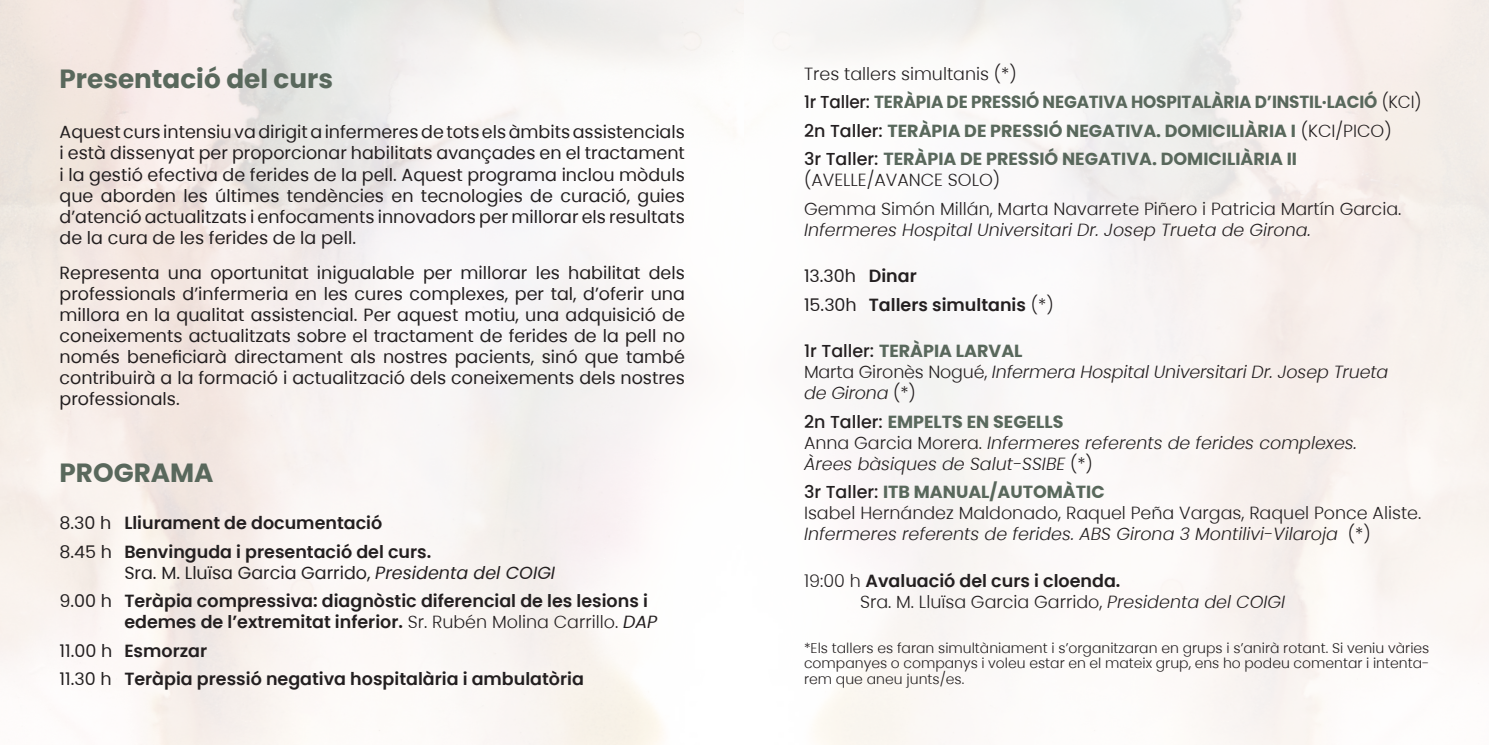
<style>
.page{position:relative;width:1489px;height:745px;background:#fff}
.page>*{position:absolute;margin:0;border:0;box-sizing:border-box;transform-origin:0 0}
.t1{font:700 26.25px "Poppins";color:#59685c}
.t2{font:17.5px/21px "Poppins";color:#231f20;text-align:justify}
.t3{font:600 17.5px/21px "Poppins";color:#231f20}
.t4{font:italic 300 17.5px/21px "Poppins";color:#231f20}
.t5{font:700 17.5px/21px "Poppins";color:#59685c}
.t6{font:300 17.5px "Poppins";color:#231f20}
.t7{font:700 17.5px "Poppins";color:#59685c;scale:.96 1}
.t8{font:300 14px/15.8px "Poppins";color:#231f20;text-align:justify}
.s1{font-weight:400}
.s2{font-style:italic}
.s3{font-weight:300}
.s4{font-weight:400;font-style:italic}
.s5{font-weight:500;color:#231f20}
.s6{font-weight:300;color:#231f20}
.s7{font-weight:600}
.s8{font-style:normal}
</style>
<div class="page">
<svg style="left:0;top:0;width:744px;height:744px;fill:#f8f2f0"></svg>
<div style="left:744px;top:0;width:744px;height:744px;background:linear-gradient(to right,#fbfbfb,#f7f0ed)"></div>
<p class="t1" style="left:60px;top:63px;width:275px">Presentació del curs</p>
<p class="t2" style="left:60px;top:122px;width:627px">Aquest curs intensiu va dirigit a infermeres de tots els àmbits assistencials i està dissenyat per proporcionar habilitats avançades en el tractament i la gestió efectiva de ferides de la pell. Aquest programa inclou mòduls que aborden les últimes tendències en tecnologies de curació, guies d’atenció actualitzats i enfocaments innovadors per millorar els resultats de la cura de les ferides de la pell.</p>
<p class="t2" style="left:60px;top:262px;width:627px">Representa una oportunitat inigualable per millorar les habilitat dels professionals d’infermeria en les cures complexes, per tal, d’oferir una millora en la qualitat assistencial. Per aquest motiu, una adquisició de coneixements actualitzats sobre el tractament de ferides de la pell no només beneficiarà directament als nostres pacients, sinó que també contribuirà a la formació i actualització dels coneixements dels nostres professionals.</p>
<p class="t1" style="left:60px;top:457px;width:156px">PROGRAMA</p>
<p class="t3" style="left:60px;top:512px;width:324px"><span class="s1">8.30 h</span> Lliurament de documentació</p>
<p class="t3" style="left:60px;top:541px;width:373px"><span class="s1">8.45 h</span> Benvinguda i presentació del curs.</p>
<p class="t2" style="left:124px;top:562px;width:432px">Sra. M. Lluïsa Garcia Garrido, <span class="s2">Presidenta del COIGI</span></p>
<p class="t3" style="left:124px;top:590px;width:534px;text-indent:-65px"><span class="s1">9.00 h</span> Teràpia compressiva: diagnòstic diferencial de les lesions i edemes de l’extremitat inferior. <span class="s3">Sr. Rubén Molina Carrillo.</span> <span class="s4">DAP</span></p>
<p class="t3" style="left:60px;top:640px;width:149px"><span class="s1">11.00 h</span> Esmorzar</p>
<p class="t3" style="left:60px;top:668px;width:526px"><span class="s1">11.30 h</span> Teràpia pressió negativa hospitalària i ambulatòria</p>
<p class="t6" style="left:804px;top:64px;width:214px">Tres tallers simultanis (*)</p>
<p class="t7" style="left:804px;top:92px;width:644px"><span class="s5">1r Taller:</span> TERÀPIA DE PRESSIÓ NEGATIVA HOSPITALÀRIA D’INSTIL·LACIÓ <span class="s6">(KCI)</span></p>
<p class="t5" style="left:804px;top:120px;width:589px"><span class="s5">2n Taller:</span> TERÀPIA DE PRESSIÓ NEGATIVA. DOMICILIÀRIA I <span class="s6">(KCI/PICO)</span></p>
<p class="t5" style="left:804px;top:149px;width:494px"><span class="s5">3r Taller:</span> TERÀPIA DE PRESSIÓ NEGATIVA. DOMICILIÀRIA II <span class="s6">(AVELLE/AVANCE SOLO)</span></p>
<p class="t6" style="left:804px;top:198px;width:598px">Gemma Simón Millán, Marta Navarrete Piñero i Patricia Martín Garcia.</p>
<p class="t4" style="left:804px;top:219px;width:508px">Infermeres Hospital Universitari Dr. Josep Trueta de Girona.</p>
<p class="t2" style="left:804px;top:265px;width:114px">13.30h <span class="s7">Dinar</span></p>
<p class="t3" style="left:804px;top:294px;width:251px"><span class="s1">15.30h</span> Tallers simultanis <span class="s3">(*)</span></p>
<p class="t5" style="left:804px;top:340px;width:220px"><span class="s5">1r Taller:</span> TERÀPIA LARVAL</p>
<p class="t4" style="left:804px;top:361px;width:585px"><span class="s8">Marta Gironès Nogué,</span> Infermera Hospital Universitari Dr. Josep Trueta de Girona <span class="s8">(*)</span></p>
<p class="t5" style="left:804px;top:411px;width:261px"><span class="s5">2n Taller:</span> EMPELTS EN SEGELLS</p>
<p class="t4" style="left:804px;top:432px;width:554px"><span class="s8">Anna Garcia Morera.</span> Infermeres referents de ferides complexes.</p>
<p class="t4" style="left:804px;top:453px;width:290px">Àrees bàsiques de Salut-SSIBE <span class="s8">(*)</span></p>
<p class="t5" style="left:804px;top:481px;width:302px"><span class="s5">3r Taller:</span> ITB MANUAL/AUTOMÀTIC</p>
<p class="t6" style="left:804px;top:502px;width:618px">Isabel Hernández Maldonado, Raquel Peña Vargas, Raquel Ponce Aliste.</p>
<p class="t4" style="left:804px;top:523px;width:568px">Infermeres referents de ferides. ABS Girona 3 Montilivi-Vilaroja <span class="s8">(*)</span></p>
<p class="t3" style="left:804px;top:570px;width:318px"><span class="s3">19:00 h</span> Avaluació del curs i cloenda.</p>
<p class="t6" style="left:860px;top:591px;width:426px">Sra. M. Lluïsa Garcia Garrido, <span class="s2">Presidenta del COIGI</span></p>
<p class="t8" style="left:804px;top:639px;width:627px">*Els tallers es faran simultàniament i s’organitzaran en grups i s’anirà rotant. Si veniu vàries companyes o companys i voleu estar en el mateix grup, ens ho podeu comentar i intenta&shy;rem que aneu junts/es.</p>
</div>
